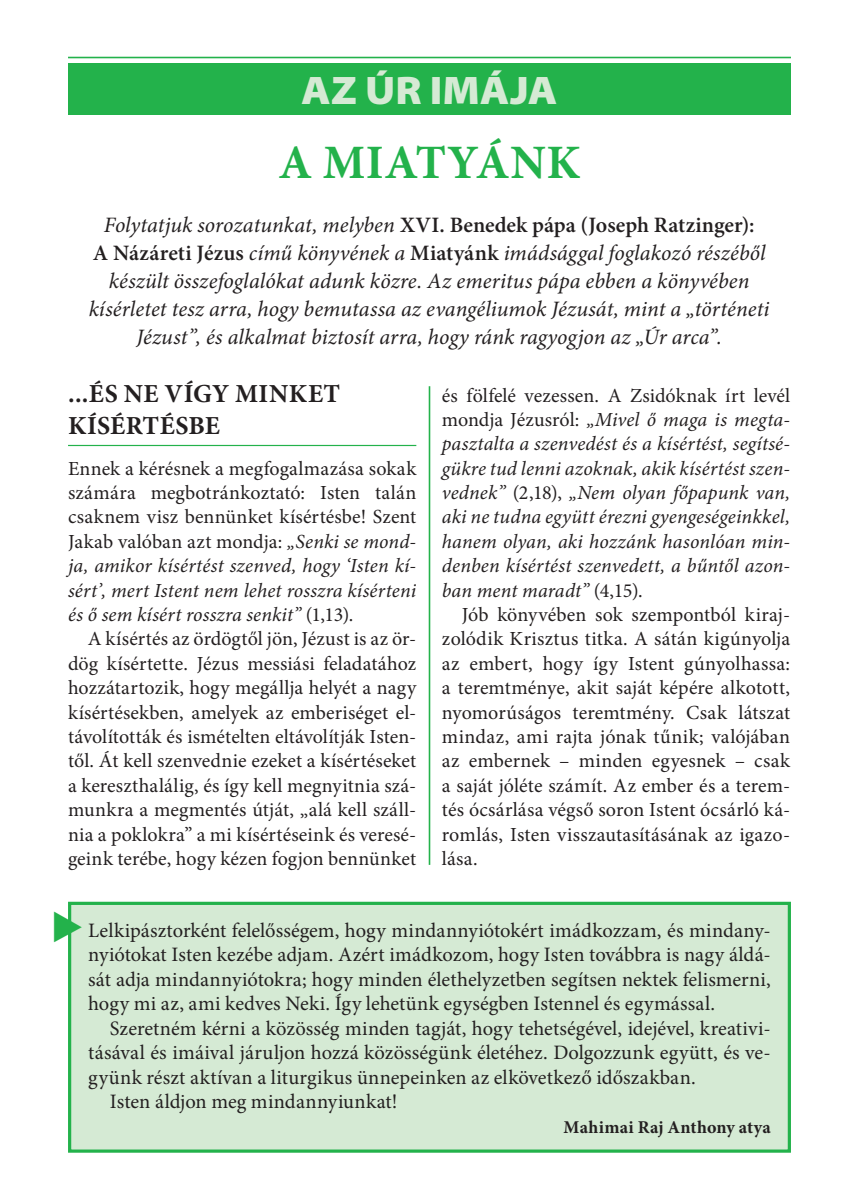
<style>
.page{position:relative;width:842px;height:1191px;background:#fff}
.page>*{position:absolute;margin:0;border:0;box-sizing:border-box;transform-origin:0 0}
.a_cikkek_címe{font:700 48px "Minion Pro";letter-spacing:.01em;color:#23b24b}
.t1{font:900 semi-expanded 40px "Myriad Pro";color:#d5ead4}
.alcím_szövegben{font:700 26px/32px "Minion Pro";letter-spacing:.015em;color:#231f20}
.lead{font:italic 22px/28px "Minion Pro";color:#231f20;text-align:center}
.kenyér{font:20.4px/24.4px "Minion Pro";letter-spacing:.005em;color:#231f20;text-align:justify}
.kenyér-2{font:20px/24.4px "Minion Pro";letter-spacing:.01em;color:#231f20;text-align:justify}
.kenyér-3{font:italic 20px/24.4px "Minion Pro";letter-spacing:.005em;color:#231f20;text-align:justify}
.by_line{font:700 18px "Minion Pro";letter-spacing:.01em;color:#231f20}
.s1{font-weight:600;font-style:normal}
.s2{font-style:italic}
.s3{font-style:normal}
</style>
<div class="page">
<div style="left:70px;top:903px;width:719px;height:248px;background:#d5ead4"></div>
<div style="left:68px;top:901px;width:723px;height:251px;border:3px solid #23b24b"></div>
<hr style="left:68px;top:445px;width:348px;height:1px;background:#23b24b">
<hr style="left:68px;top:57px;width:723px;height:1px;background:#23b24b">
<div style="left:68px;top:63px;width:723px;height:51px;background:#23b24b"></div>
<hr style="left:429px;top:386px;width:1px;height:479px;background:#23b24b">
<svg style="left:68px;top:911px;width:4px;height:32px"></svg>
<p class="t1" style="left:301px;top:63px;width:258px">AZ ÚR IMÁJA</p>
<p class="a_cikkek_címe" style="left:279px;top:129px;width:303px">A MIATYÁNK</p>
<p class="lead" style="left:89px;top:210px;width:682px">Folytatjuk sorozatunkat, melyben <span class="s1">XVI. Benedek pápa (Joseph Ratzinger):<br>A Názáreti Jézus</span> című könyvének a <span class="s1">Miatyánk</span> imádsággal foglakozó részéből készült összefoglalókat adunk közre. Az emeritus pápa ebben a könyvében kísérletet tesz arra, hogy bemutassa az evangéliumok Jézusát, mint a „történeti Jézust”, és alkalmat biztosít arra, hogy ránk ragyogjon az „Úr arca”.</p>
<p class="alcím_szövegben" style="left:68px;top:377px;width:273px">...ÉS NE VÍGY MINKET<br>KÍSÉRTÉSBE</p>
<p class="kenyér-2" style="left:68px;top:456px;width:350px">Ennek a kérésnek a megfogalmazása sokak számára megbotránkoztató: Isten talán csaknem visz bennünket kísértésbe! Szent Jakab valóban azt mondja: <span class="s2">„Senki se mond&shy;ja, amikor kísértést szenved, hogy ‘Isten kí&shy;sért’, mert Istent nem lehet rosszra kísérteni és ő sem kísért rosszra senkit”</span> (1,13).</p>
<p class="kenyér-2" style="left:68px;top:627px;width:350px;text-indent:20px">A kísértés az ördögtől jön, Jézust is az ör&shy;dög kísértette. Jézus messiási feladatához hozzátartozik, hogy megállja helyét a nagy kísértésekben, amelyek az emberiséget el&shy;távolították és ismételten eltávolítják Isten&shy;től. Át kell szenvednie ezeket a kísértéseket a kereszthalálig, és így kell megnyitnia szá&shy;munkra a megmentés útját, „alá kell száll&shy;nia a poklokra” a mi kísértéseink és veresé&shy;geink terébe, hogy kézen fogjon bennünket</p>
<p class="kenyér-3" style="left:442px;top:383px;width:350px"><span class="s3">és fölfelé vezessen. A Zsidóknak írt levél mondja Jézusról:</span> „Mivel ő maga is megta&shy;pasztalta a szenvedést és a kísértést, segítsé&shy;gükre tud lenni azoknak, akik kísértést szen&shy;vednek” <span class="s3">(2,18),</span> „Nem olyan főpapunk van, aki ne tudna együtt érezni gyengeségeinkkel, hanem olyan, aki hozzánk hasonlóan min&shy;denben kísértést szenvedett, a bűntől azon&shy;ban ment maradt” <span class="s3">(4,15).</span></p>
<p class="kenyér-2" style="left:442px;top:602px;width:350px;text-indent:20px">Jób könyvében sok szempontból kiraj&shy;zolódik Krisztus titka. A sátán kigúnyolja az embert, hogy így Istent gúnyolhassa: a teremtménye, akit saját képére alkotott, nyomorúságos teremtmény. Csak látszat mindaz, ami rajta jónak tűnik; valójában az embernek – minden egyesnek – csak a saját jóléte számít. Az ember és a terem&shy;tés ócsárlása végső soron Istent ócsárló ká&shy;romlás, Isten visszautasításának az igazo&shy;lása.</p>
<p class="kenyér" style="left:88px;top:918px;width:684px">Lelkipásztorként felelősségem, hogy mindannyiótokért imádkozzam, és mindan - nyiótokat Isten kezébe adjam. Azért imádkozom, hogy Isten továbbra is nagy áldá&shy;sát adja mindannyiótokra; hogy minden élethelyzetben segítsen nektek felismerni, hogy mi az, ami kedves Neki. Így lehetünk egységben Istennel és egymással.</p>
<p class="kenyér" style="left:88px;top:1016px;width:684px;text-indent:22px">Szeretném kérni a közösség minden tagját, hogy tehetségével, idejével, kreativi&shy;tásával és imáival járuljon hozzá közösségünk életéhez. Dolgozzunk együtt, és ve&shy;gyünk részt aktívan a liturgikus ünnepeinken az elkövetkező időszakban.</p>
<p class="kenyér" style="left:110px;top:1089px;width:289px">Isten áldjon meg mindannyiunkat!</p>
<p class="by_line" style="left:563px;top:1114px;width:209px">Mahimai Raj Anthony atya</p>
</div>
